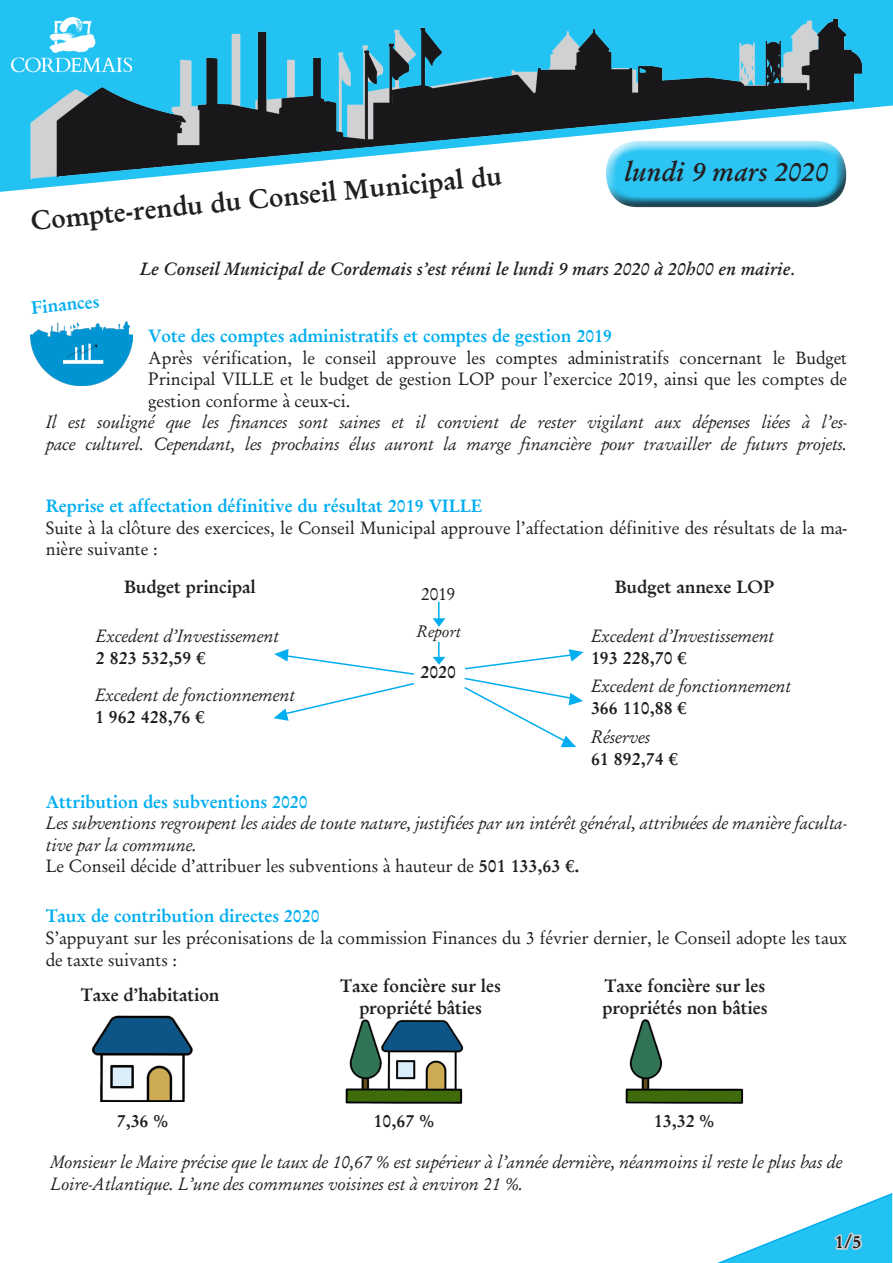
<style>
.page{position:relative;width:893px;height:1263px;background:#fff}
.page>*{position:absolute;margin:0;border:0;box-sizing:border-box;transform-origin:0 0}
.t1{font:27px "Garamond Halbfett";color:#231f20}
.t2{font:27px "Garamond Kursiv Halbfett";color:#231f20}
.t3{font:18px/21.6px "Garamond Kursiv";color:#231f20}
.t4{font:18px/21.6px "Garamond Antiqua";color:#231f20}
.t5{font:18px/21.6px "Garamond Halbfett";color:#231f20;text-align:center}
.t6{font:18px "Garamond Halbfett";color:#00aeef}
.t7{font:18px "Garamond Kursiv Halbfett";color:#231f20}
.t8{font:16.5px "Garamond Kursiv";color:#231f20}
.s1{font-family:"Garamond Halbfett"}
</style>
<div class="page">
<svg style="left:0;top:0;width:893px;height:192px;fill:#22c2f3"></svg>
<img style="left:30px;top:17px;width:833px;height:164px">
<div style="left:596px;top:131px;width:260px;height:86px;background:#fff"></div>
<div style="left:595px;top:132px;width:252px;height:67px;background:#fff;opacity:.75"></div>
<div style="left:602px;top:149px;width:245px;height:60px;background:#231f20;opacity:.75"></div>
<img style="left:91px;top:1015px;width:102px;height:86px">
<img style="left:345px;top:1019px;width:119px;height:85px">
<img style="left:625px;top:1019px;width:119px;height:85px">
<svg style="left:717px;top:1193px;width:176px;height:70px"></svg>
<img style="left:30px;top:321px;width:102px;height:65px">
<svg style="left:274px;top:649px;width:140px;height:26px"></svg>
<svg style="left:274px;top:683px;width:141px;height:38px"></svg>
<svg style="left:464px;top:649px;width:119px;height:21px"></svg>
<svg style="left:464px;top:677px;width:119px;height:71px"></svg>
<hr style="left:438px;top:642px;width:2px;height:20px;background:#00aeef">
<svg style="left:433px;top:657px;width:12px;height:8px"></svg>
<hr style="left:438px;top:602px;width:2px;height:22px;background:#00aeef">
<svg style="left:433px;top:618px;width:12px;height:9px"></svg>
<img style="left:12px;top:17px;width:120px;height:56px">
<p class="t1" style="left:29px;top:203px;width:474px;rotate:-5deg">Compte-rendu du Conseil Municipal du</p>
<p class="t2" style="left:624px;top:155px;width:206px">lundi 9 mars 2020</p>
<p class="t7" style="left:140px;top:257px;width:657px">Le Conseil Municipal de Cordemais s’est réuni le lundi 9 mars 2020 à 20h00 en mairie.</p>
<p class="t6" style="left:30px;top:297px;width:70px;rotate:-5deg">Finances</p>
<p class="t6" style="left:148px;top:325px;width:465px">Vote des comptes administratifs et comptes de gestion 2019</p>
<p class="t4" style="left:148px;top:347px;width:700px;text-align:justify">Après vérification, le conseil approuve les comptes administratifs concernant le Budget Principal VILLE et le budget de gestion LOP pour l’exercice 2019, ainsi que les comptes de gestion conforme à ceux-ci.</p>
<p class="t3" style="left:46px;top:411px;width:803px">Il est souligné que les finances sont saines et il convient de rester vigilant aux dépenses liées à l’es&shy;pace culturel. Cependant, les prochains élus auront la marge financière pour travailler de futurs projets.</p>
<p class="t6" style="left:46px;top:495px;width:438px">Reprise et affectation définitive du résultat 2019 VILLE</p>
<p class="t4" style="left:46px;top:517px;width:803px">Suite à la clôture des exercices, le Conseil Municipal approuve l’affectation définitive des résultats de la ma&shy;nière suivante :</p>
<p class="t5" style="left:124px;top:577px;width:133px">Budget principal</p>
<p class="t5" style="left:615px;top:577px;width:161px">Budget annexe LOP</p>
<p class="t4" style="left:421px;top:584px;width:36px">2019</p>
<p class="t3" style="left:96px;top:625px;width:185px">Excedent d’Investissement</p>
<p class="t5" style="left:96px;top:647px;width:111px">2 823 532,59 €</p>
<p class="t3" style="left:95px;top:684px;width:202px">Excedent de fonctionnement</p>
<p class="t5" style="left:95px;top:706px;width:111px">1 962 428,76 €</p>
<p class="t8" style="left:417px;top:622px;width:46px">Report</p>
<p class="t5" style="left:420px;top:662px;width:37px">2020</p>
<p class="t3" style="left:591px;top:625px;width:185px">Excedent d’Investissement</p>
<p class="t5" style="left:591px;top:647px;width:97px">193 228,70 €</p>
<p class="t3" style="left:591px;top:675px;width:202px">Excedent de fonctionnement</p>
<p class="t5" style="left:591px;top:697px;width:97px">366 110,88 €</p>
<p class="t3" style="left:591px;top:726px;width:61px">Réserves</p>
<p class="t5" style="left:591px;top:748px;width:88px">61 892,74 €</p>
<p class="t6" style="left:46px;top:791px;width:264px">Attribution des subventions 2020</p>
<p class="t3" style="left:46px;top:812px;width:803px">Les subventions regroupent les aides de toute nature, justifiées par un intérêt général, attribuées de manière faculta&shy;tive par la commune.</p>
<p class="t4" style="left:46px;top:855px;width:535px">Le Conseil décide d’attribuer les subventions à hauteur de <span class="s1">501 133,63 €.</span></p>
<p class="t6" style="left:46px;top:905px;width:276px">Taux de contribution directes 2020</p>
<p class="t4" style="left:46px;top:927px;width:803px">S’appuyant sur les préconisations de la commission Finances du 3 février dernier, le Conseil adopte les taux de taxte suivants :</p>
<p class="t5" style="left:81px;top:984px;width:140px">Taxe d’habitation</p>
<p class="t5" style="left:340px;top:975px;width:162px">Taxe foncière sur les propriété bâties</p>
<p class="t5" style="left:602px;top:975px;width:166px;text-align:left">Taxe foncière sur les propriétés non bâties</p>
<p class="t5" style="left:117px;top:1110px;width:53px">7,36 %</p>
<p class="t5" style="left:374px;top:1110px;width:62px">10,67 %</p>
<p class="t5" style="left:654px;top:1110px;width:62px">13,32 %</p>
<p class="t3" style="left:50px;top:1151px;width:793px">Monsieur le Maire précise que le taux de 10,67 % est supérieur à l’année dernière, néanmoins il reste le plus bas de<br>Loire-Atlantique. L’une des communes voisines est à environ 21 %.</p>
<p class="t5" style="left:835px;top:1231px;width:28px">1/5</p>
</div>
